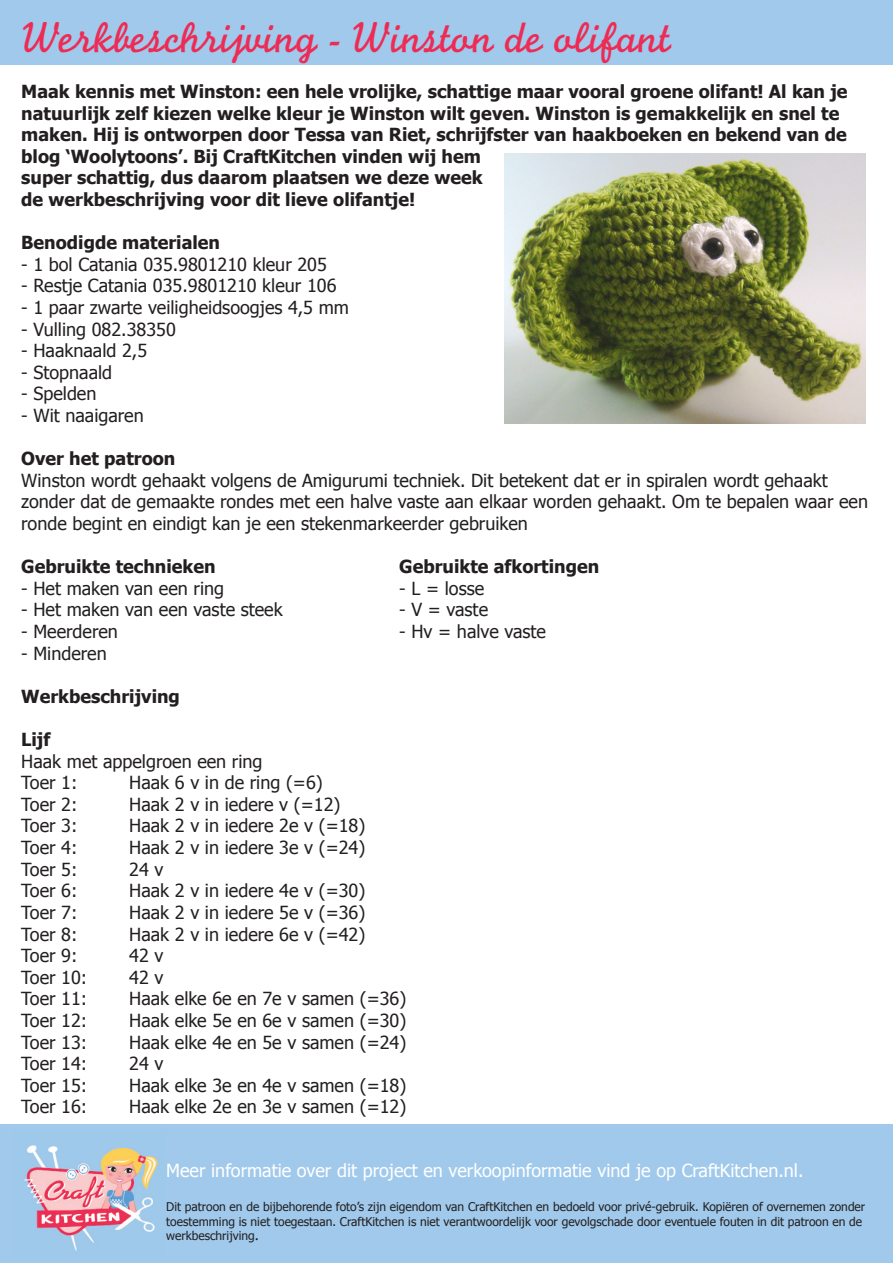
<style>
.page{position:relative;width:893px;height:1263px;background:#fff}
.page>*{position:absolute;margin:0;border:0;box-sizing:border-box;transform-origin:0 0}
.t1{font:45px "Monoline Script MT Std";color:#ee2b55}
.t2{font:18px/21.6px "Tahoma";color:#231f20}
.t3{font:700 18px/21.6px "Tahoma";color:#231f20}
.t4{font:18px "Tahoma";color:#fff}
.t5{font:12px/14.2px "Tahoma";color:#231f20}
.s1{font-family:"Minion Pro";font-size:18px}
</style>
<div class="page">
<div style="left:0;top:1125px;width:893px;height:138px;background:#a0c9eb"></div>
<img style="left:24px;top:1145px;width:134px;height:106px">
<div style="left:0;top:0;width:893px;height:64px;background:#a0c9eb"></div>
<img style="left:505px;top:154px;width:361px;height:269px">
<p class="t1" style="left:21px;top:11px;width:651px">Werkbeschrijving - Winston de olifant</p>
<p class="t3" style="left:21px;top:80px;width:828px">Maak kennis met Winston: een hele vrolijke, schattige maar vooral groene olifant! Al kan je natuurlijk zelf kiezen welke kleur je Winston wilt geven. Winston is gemakkelijk en snel te maken. Hij is ontworpen door Tessa van Riet, schrijfster van haakboeken en bekend van de blog ‘Woolytoons’. Bij CraftKitchen vinden wij hem</p>
<p class="t3" style="left:21px;top:166px;width:463px">super schattig, dus daarom plaatsen we deze week</p>
<p class="t3" style="left:21px;top:188px;width:396px">de werkbeschrijving voor dit lieve olifantje!</p>
<p class="t3" style="left:21px;top:231px;width:200px">Benodigde materialen</p>
<p class="t2" style="left:21px;top:253px;width:307px">- 1 bol Catania 035.9801210 kleur 205</p>
<p class="t2" style="left:21px;top:274px;width:317px">- Restje Catania 035.9801210 kleur 106</p>
<p class="t2" style="left:21px;top:296px;width:329px">- 1 paar zwarte veiligheidsoogjes 4,5 mm</p>
<p class="t2" style="left:21px;top:317px;width:156px">- Vulling 082.38350</p>
<p class="t2" style="left:21px;top:339px;width:127px">- Haaknaald 2,5</p>
<p class="t2" style="left:21px;top:361px;width:92px">- Stopnaald</p>
<p class="t2" style="left:21px;top:382px;width:77px">- Spelden</p>
<p class="t2" style="left:21px;top:404px;width:124px">- Wit naaigaren</p>
<p class="t3" style="left:21px;top:447px;width:156px">Over het patroon</p>
<p class="t2" style="left:21px;top:469px;width:848px">Winston wordt gehaakt volgens de Amigurumi techniek. Dit betekent dat er in spiralen wordt gehaakt zonder dat de gemaakte rondes met een halve vaste aan elkaar worden gehaakt. Om te bepalen waar een ronde begint en eindigt kan je een stekenmarkeerder gebruiken</p>
<p class="t3" style="left:21px;top:555px;width:196px">Gebruikte technieken</p>
<p class="t3" style="left:399px;top:555px;width:201px">Gebruikte afkortingen</p>
<p class="t2" style="left:21px;top:577px;width:204px">- Het maken van een ring</p>
<p class="t2" style="left:399px;top:577px;width:86px">- L = losse</p>
<p class="t2" style="left:21px;top:598px;width:263px">- Het maken van een vaste steek</p>
<p class="t2" style="left:399px;top:598px;width:90px">- V = vaste</p>
<p class="t2" style="left:21px;top:620px;width:98px">- Meerderen</p>
<p class="t2" style="left:399px;top:620px;width:148px">- Hv = halve vaste</p>
<p class="t2" style="left:21px;top:641px;width:87px">- Minderen</p>
<p class="t3" style="left:21px;top:684px;width:160px">Werkbeschrijving</p>
<p class="t3" style="left:21px;top:728px;width:31px">Lijf</p>
<p class="t2" style="left:21px;top:749px;width:243px">Haak met appelgroen een ring</p>
<p class="t2" style="left:21px;top:771px;width:58px">Toer 1:</p>
<p class="t2" style="left:129px;top:771px;width:195px">Haak 6 v in de ring (=6)</p>
<p class="t2" style="left:21px;top:793px;width:58px">Toer 2:</p>
<p class="t2" style="left:129px;top:793px;width:213px">Haak 2 v in iedere v (=12)</p>
<p class="t2" style="left:21px;top:814px;width:58px">Toer 3:</p>
<p class="t2" style="left:129px;top:814px;width:238px">Haak 2 v in iedere 2e v (=18)</p>
<p class="t2" style="left:21px;top:836px;width:58px">Toer 4:</p>
<p class="t2" style="left:129px;top:836px;width:238px">Haak 2 v in iedere 3e v (=24)</p>
<p class="t2" style="left:21px;top:857px;width:58px">Toer 5:</p>
<p class="t2" style="left:129px;top:857px;width:36px">24 v</p>
<p class="t2" style="left:21px;top:879px;width:58px">Toer 6:</p>
<p class="t2" style="left:129px;top:879px;width:238px">Haak 2 v in iedere 4e v (=30)</p>
<p class="t2" style="left:21px;top:901px;width:58px">Toer 7:</p>
<p class="t2" style="left:129px;top:901px;width:238px">Haak 2 v in iedere 5e v (=36)</p>
<p class="t2" style="left:21px;top:922px;width:58px">Toer 8:</p>
<p class="t2" style="left:129px;top:922px;width:238px">Haak 2 v in iedere 6e v (=42)</p>
<p class="t2" style="left:21px;top:944px;width:58px">Toer 9:</p>
<p class="t2" style="left:129px;top:944px;width:36px">42 v</p>
<p class="t2" style="left:21px;top:965px;width:68px">Toer 10:</p>
<p class="t2" style="left:129px;top:965px;width:36px">42 v</p>
<p class="t2" style="left:21px;top:987px;width:68px">Toer 11:</p>
<p class="t2" style="left:129px;top:987px;width:279px">Haak elke 6e en 7e v samen (=36)</p>
<p class="t2" style="left:21px;top:1009px;width:68px">Toer 12:</p>
<p class="t2" style="left:129px;top:1009px;width:279px">Haak elke 5e en 6e v samen (=30)</p>
<p class="t2" style="left:21px;top:1030px;width:68px">Toer 13:</p>
<p class="t2" style="left:129px;top:1030px;width:279px">Haak elke 4e en 5e v samen (=24)</p>
<p class="t2" style="left:21px;top:1052px;width:68px">Toer 14:</p>
<p class="t2" style="left:129px;top:1052px;width:36px">24 v</p>
<p class="t2" style="left:21px;top:1073px;width:68px">Toer 15:</p>
<p class="t2" style="left:129px;top:1073px;width:279px">Haak elke 3e en 4e v samen (=18)</p>
<p class="t2" style="left:21px;top:1095px;width:68px">Toer 16:</p>
<p class="t2" style="left:129px;top:1095px;width:279px">Haak elke 2e en 3e v samen (=12)</p>
<p class="t4" style="left:166px;top:1158px;width:639px">Meer informatie over dit project en verkoopinformatie vind je op CraftKitchen.nl.</p>
<p class="t5" style="left:166px;top:1199px;width:700px">Dit patroon en de bijbehorende foto’s zijn eigendom van CraftKitchen en bedoeld voor privé-gebruik. Kopiëren of overnemen zonder toestemming is niet toegestaan. CraftKitchen is niet verantwoordelijk voor gevolgschade door eventuele fouten in dit patroon en de werkbeschrijving<span class="s1">.</span></p>
</div>
